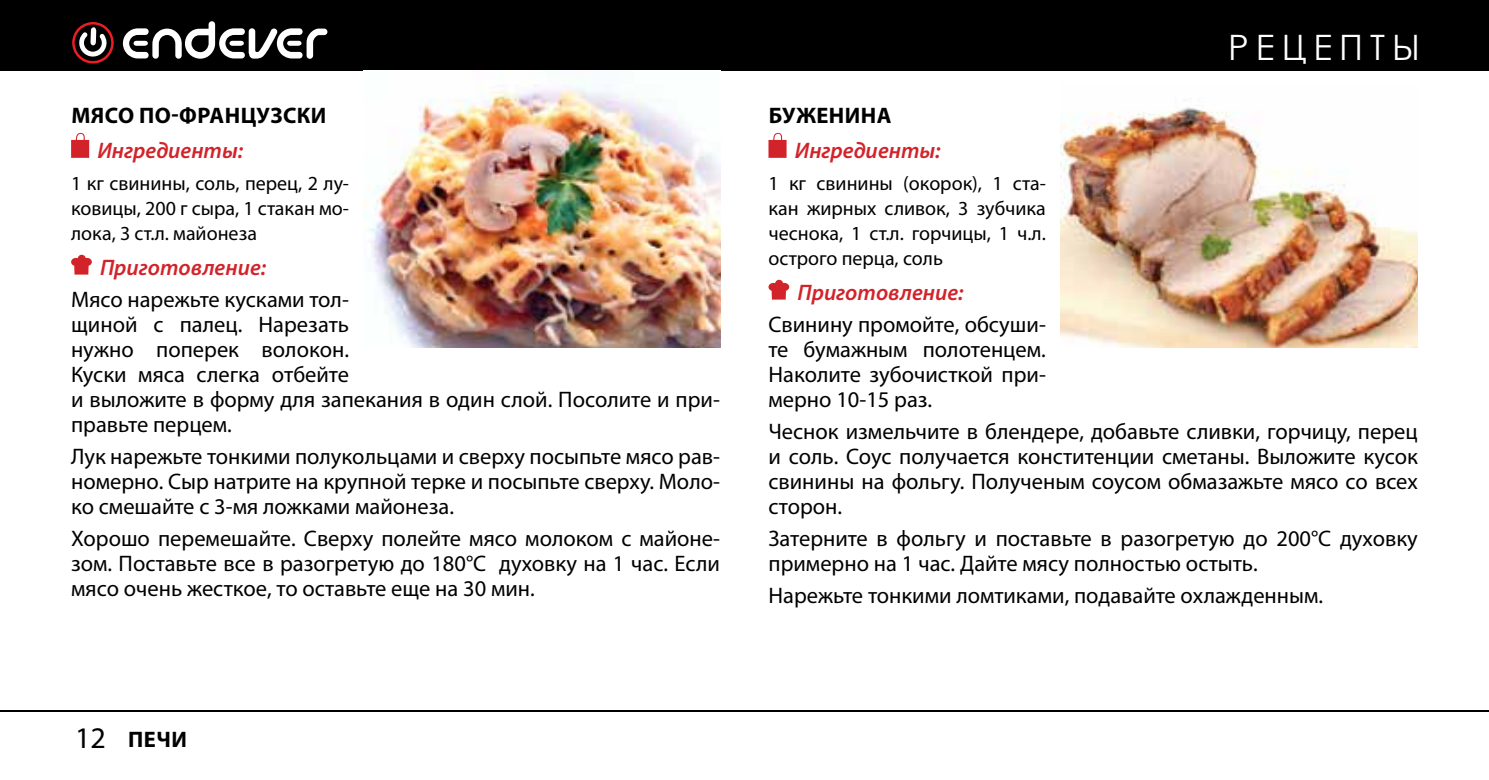
<style>
.page{position:relative;width:1489px;height:780px;background:#fff}
.page>*{position:absolute;margin:0;border:0;box-sizing:border-box;transform-origin:0 0}
.t1{font:35px "Century Gothic";letter-spacing:.2em;color:#fff}
.t2{font:22.5px/25px "Myriad Pro";color:#000;text-align:justify}
.t3{font:italic 600 22.5px "Myriad Pro";color:#d2232a}
.t4{font:700 22.5px "Myriad Pro";letter-spacing:.02em;color:#000}
.t5{font:20px/25px "Myriad Pro";color:#000;text-align:justify}
.s1{font-weight:400;font-size:30px}
</style>
<div class="page">
<div style="left:0;top:0;width:1488px;height:71px;background:#000"></div>
<hr style="left:1488px;top:0;width:1px;height:71px;background:#000">
<hr style="left:0;top:710px;width:1488px;height:1px;background:#000">
<svg style="left:123px;top:21px;width:204px;height:38px"></svg>
<svg style="left:72px;top:22px;width:42px;height:42px"></svg>
<svg style="left:71px;top:133px;width:18px;height:25px"></svg>
<svg style="left:71px;top:255px;width:21px;height:19px"></svg>
<svg style="left:768px;top:133px;width:18px;height:25px"></svg>
<svg style="left:768px;top:280px;width:21px;height:19px"></svg>
<img style="left:363px;top:80px;width:358px;height:267px">
<img style="left:1060px;top:107px;width:357px;height:240px">
<p class="t4" style="left:71px;top:101px;width:124px">Мясо по-фран</p>
<p class="t4" style="left:241px;top:101px;width:57px">цузски</p>
<p class="t3" style="left:97px;top:136px;width:147px">Ингредиенты:</p>
<p class="t5" style="left:71px;top:170px;width:279px">1 кг свинины, соль, перец, 2 лу&shy;ковицы, 200 г сыра, 1 стакан мо&shy;лока, 3 ст.л. майонеза</p>
<p class="t3" style="left:100px;top:253px;width:168px">Приготовление:</p>
<p class="t2" style="left:71px;top:286px;width:650px;text-align:left">Мясо нарежьте кусками тол-<br>щиной с палец. Нарезать<br>нужно поперек волокон.<br>Куски мяса слегка отбейте<br>и выложите в форму для запекания в один слой. Посолите и при&shy;правьте перцем.</p>
<p class="t2" style="left:71px;top:443px;width:650px">Лук нарежьте тонкими полукольцами и сверху посыпьте мясо рав&shy;номерно. Сыр натрите на крупной терке и посыпьте сверху. Моло&shy;ко смешайте с 3-мя ложками майонеза.</p>
<p class="t2" style="left:71px;top:525px;width:650px">Хорошо перемешайте. Сверху полейте мясо молоком с майоне&shy;зом. Поставьте все в разогретую до 180°С духовку на 1 час. Если мясо очень жесткое, то оставьте еще на 30 мин.</p>
<p class="t4" style="left:75px;top:724px;width:113px"><span class="s1">12</span> печи</p>
<h1 class="t1" style="left:1228px;top:23px;width:193px">РЕЦЕПТЫ</h1>
<p class="t4" style="left:768px;top:101px;width:17px">Буж</p>
<p class="t4" style="left:816px;top:101px;width:29px">енина</p>
<p class="t3" style="left:794px;top:136px;width:147px">Ингредиенты:</p>
<p class="t5" style="left:768px;top:170px;width:279px">1 кг свинины (окорок), 1 ста&shy;кан жирных сливок, 3 зубчика чеснока, 1 ст.л. горчицы, 1 ч.л. острого перца, соль</p>
<p class="t3" style="left:797px;top:278px;width:168px">Приготовление:</p>
<p class="t2" style="left:768px;top:311px;width:279px">Свинину промойте, обсуши&shy;те бумажным полотенцем.<br>Наколите зубочисткой при&shy;мерно 10-15 раз.</p>
<p class="t2" style="left:768px;top:418px;width:651px">Чеснок измельчите в блендере, добавьте сливки, горчицу, перец и соль. Соус получается конститенции сметаны. Выложите кусок свинины на фольгу. Полученым соусом обмазажьте мясо со всех сторон.</p>
<p class="t2" style="left:768px;top:525px;width:651px">Затерните в фольгу и поставьте в разогретую до 200°С духовку примерно на 1 час. Дайте мясу полностью остыть.</p>
<p class="t2" style="left:768px;top:582px;width:556px">Нарежьте тонкими ломтиками, подавайте охлажденным.</p>
</div>
